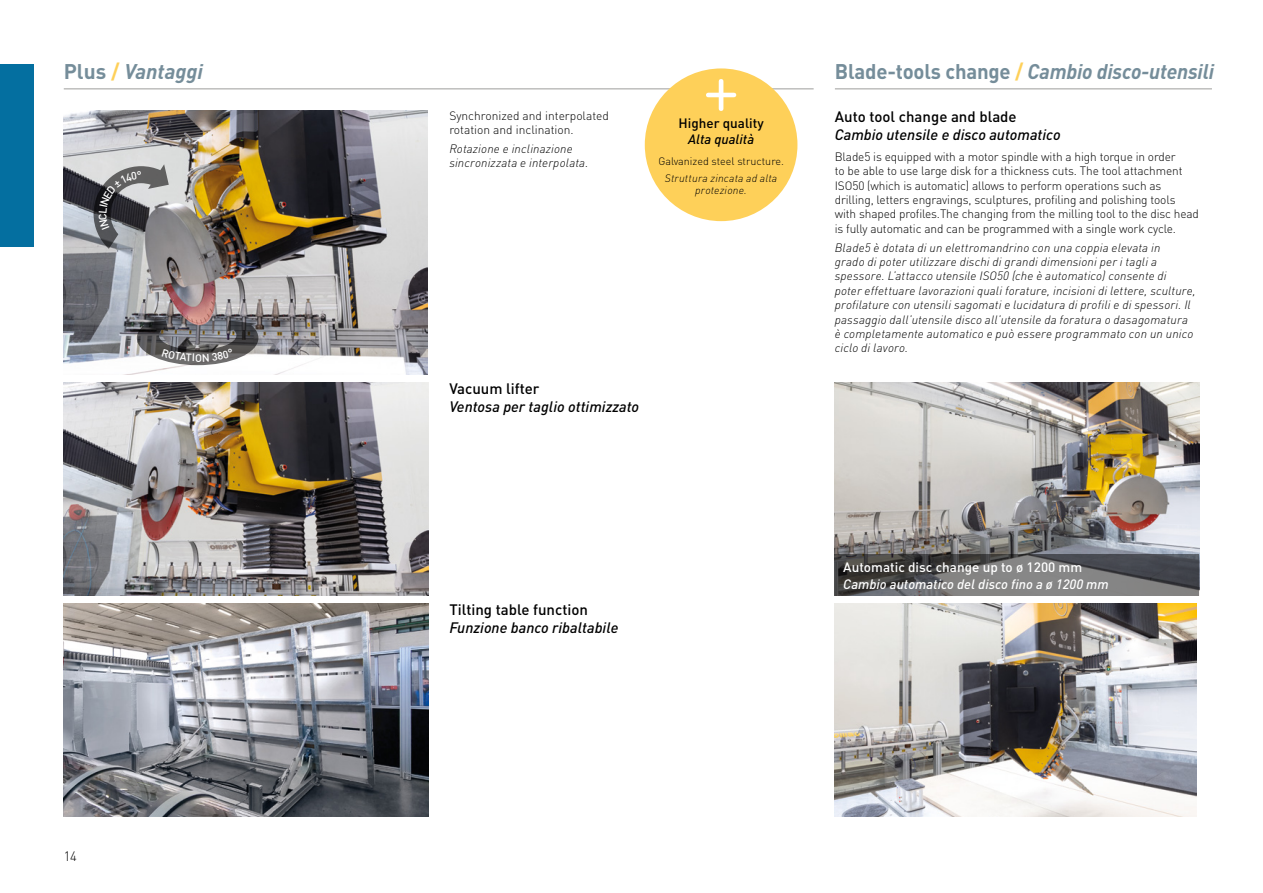
<style>
.page{position:relative;width:1263px;height:893px;background:#fff}
.page>*{position:absolute;margin:0;border:0;box-sizing:border-box;transform-origin:0 0}
.TITOLO_ENG_LIV1{font:italic 700 21px "DIN Pro";letter-spacing:-.01em;color:#758d9a}
.Titolo_ENG_LIV2{font:italic 500 15px "DIN Pro";color:#000}
.Titolo_ENG_LIV2-2{font:500 15px "DIN Pro";color:#000}
.Titolo_ENG_LIV2-3{font:italic 500 13.5px "DIN Pro";color:#fff}
.Titolo_ENG_LIV2-4{font:500 13.5px "DIN Pro";color:#fff}
.Titolo_ENG_LIV2-5{font:500 13.5px "DIN Pro";color:#000}
.Titolo_ENG_LIV2-6{font:italic 500 13.5px "DIN Pro";color:#000}
.t1{font:300 13.5px "DIN Pro";color:#000;scale:.96 1}
.dida_ENG{font:italic 300 12px/14.4px "DIN Pro";letter-spacing:.01em;color:#000}
.dida_ENG-2{font:300 12px/14.4px "DIN Pro";letter-spacing:-.01em;color:#000}
.dida_ENG-3{font:italic 300 10.8px/12.9px "DIN Pro";letter-spacing:.015em;color:#000;text-align:center}
.dida_ENG-4{font:300 10.8px "DIN Pro";color:#000}
.t2{font:500 10.8px "DIN Pro";color:#fff}
.s1{font-style:normal}
.s2{font-style:normal;color:#fed059}
</style>
<div class="page">
<img style="left:64px;top:111px;width:364px;height:263px">
<img style="left:835px;top:604px;width:362px;height:212px">
<img style="left:835px;top:383px;width:364px;height:171px">
<svg style="left:835px;top:554px;width:364px;height:41px;background:#5f5f61"></svg>
<hr style="left:835px;top:88px;width:377px;height:1px;background:#9d9d9c">
<hr style="left:64px;top:88px;width:750px;height:1px;background:#9d9d9c">
<img style="left:64px;top:604px;width:364px;height:212px">
<img style="left:64px;top:383px;width:364px;height:212px">
<div style="left:645px;top:68px;width:152px;height:153px;background:#fed059;border-radius:50%"></div>
<svg style="left:706px;top:79px;width:30px;height:32px"></svg>
<div style="left:0;top:64px;width:34px;height:183px;background:#046fa0"></div>
<svg style="left:137px;top:321px;width:121px;height:44px;background:#737274"></svg>
<svg style="left:94px;top:164px;width:75px;height:85px;background:#7c7c7f"></svg>
<p class="TITOLO_ENG_LIV1" style="left:64px;top:57px;width:141px"><span class="s1">Plus</span> <span class="s2">/</span> Vantaggi</p>
<p class="t2" style="left:195px;top:350px;width:9px">O</p>
<p class="t1" style="left:64px;top:847px;width:15px">14</p>
<p class="dida_ENG-2" style="left:449px;top:108px;width:161px">Synchronized and interpolated rotation and inclination.</p>
<p class="dida_ENG" style="left:449px;top:141px;width:141px">Rotazione e inclinazione sincronizzata e interpolata.</p>
<p class="Titolo_ENG_LIV2-5" style="left:678px;top:114px;width:87px">Higher quality</p>
<p class="Titolo_ENG_LIV2-6" style="left:688px;top:131px;width:68px">Alta qualità</p>
<p class="dida_ENG-4" style="left:658px;top:154px;width:127px">Galvanized steel structure.</p>
<p class="dida_ENG-3" style="left:665px;top:171px;width:114px">Struttura zincata ad alta protezione.</p>
<p class="Titolo_ENG_LIV2-2" style="left:449px;top:379px;width:92px">Vacuum lifter</p>
<p class="Titolo_ENG_LIV2" style="left:449px;top:397px;width:191px">Ventosa per taglio ottimizzato</p>
<p class="TITOLO_ENG_LIV1" style="left:835px;top:57px;width:381px"><span class="s1">Blade-tools change</span> <span class="s2">/</span> Cambio disco-utensili</p>
<p class="Titolo_ENG_LIV2-2" style="left:835px;top:106px;width:183px">Auto tool change and blade</p>
<p class="Titolo_ENG_LIV2" style="left:835px;top:125px;width:227px">Cambio utensile e disco automatico</p>
<p class="dida_ENG-2" style="left:835px;top:149px;width:366px">Blade5 is equipped with a motor spindle with a high torque in order<br>to be able to use large disk for a thickness cuts. The tool attachment ISO50 (which is automatic) allows to perform operations such as drilling, letters engravings, sculptures, profiling and polishing tools with shaped profiles.The changing from the milling tool to the disc head is fully automatic and can be programmed with a single work cycle.</p>
<p class="dida_ENG" style="left:835px;top:240px;width:363px">Blade5 è dotata di un elettromandrino con una coppia elevata in<br>grado di poter utilizzare dischi di grandi dimensioni per i tagli a spessore. L’attacco utensile ISO50 (che è automatico) consente di poter effettuare lavorazioni quali forature, incisioni di lettere, sculture, profilature con utensili sagomati e lucidatura di profili e di spessori. Il passaggio dall’utensile disco all’utensile da foratura o dasagomatura è completamente automatico e può essere programmato con un unico ciclo di lavoro.</p>
<p class="Titolo_ENG_LIV2-2" style="left:449px;top:600px;width:140px">Tilting table function</p>
<p class="Titolo_ENG_LIV2" style="left:449px;top:618px;width:171px">Funzione banco ribaltabile</p>
<p class="Titolo_ENG_LIV2-4" style="left:843px;top:558px;width:241px">Automatic disc change up to ø 1200 mm</p>
<p class="Titolo_ENG_LIV2-3" style="left:843px;top:575px;width:267px">Cambio automatico del disco fino a ø 1200 mm</p>
</div>
